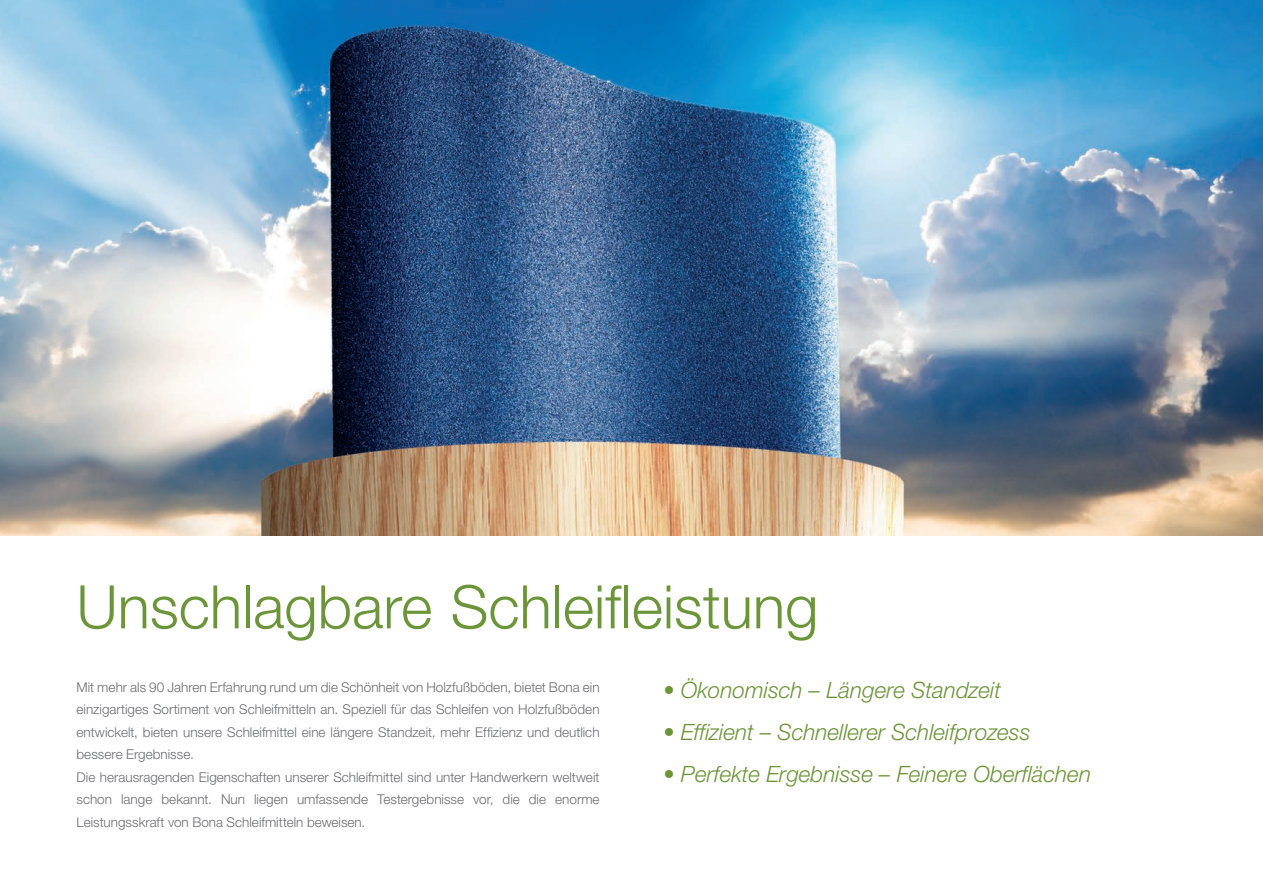
<style>
.page{position:relative;width:1263px;height:893px;background:#fff}
.page>*{position:absolute;margin:0;border:0;box-sizing:border-box;transform-origin:0 0}
.t1{font:300 60px "Helvetica Neue LT Std";color:#6c953a}
.t2{font:italic 300 22.5px "Helvetica Neue LT Std";color:#6c953a}
.t3{font:300 13.5px/22.5px "Helvetica Neue LT Std";color:#6c6d70}
</style>
<div class="page">
<img style="left:0;top:0;width:1263px;height:535px">
<img style="left:1262px;top:116px;width:1px;height:148px">
<h1 class="t1" style="left:77px;top:570px;width:743px">Unschlagbare Schleifleistung</h1>
<p class="t3" style="left:77px;top:676px;width:525px">Mit mehr als 90 Jahren Erfahrung rund um die Schönheit von Holzfußböden, bietet Bona ein einzigartiges Sortiment von Schleifmitteln an. Speziell für das Schleifen von Holzfußböden entwickelt, bieten unsere Schleifmittel eine längere Standzeit, mehr Effizienz und deutlich bessere Ergebnisse.<br>Die herausragenden Eigenschaften unserer Schleifmittel sind unter Handwerkern weltweit schon lange bekannt. Nun liegen umfassende Testergebnisse vor, die die enorme Leistungsskraft von Bona Schleifmitteln beweisen.</p>
<h2 class="t2" style="left:663px;top:677px;width:339px">• Ökonomisch – Längere Standzeit</h2>
<h2 class="t2" style="left:663px;top:719px;width:369px">• Effizient – Schnellerer Schleifprozess</h2>
<h2 class="t2" style="left:663px;top:761px;width:429px">• Perfekte Ergebnisse – Feinere Oberflächen</h2>
</div>
